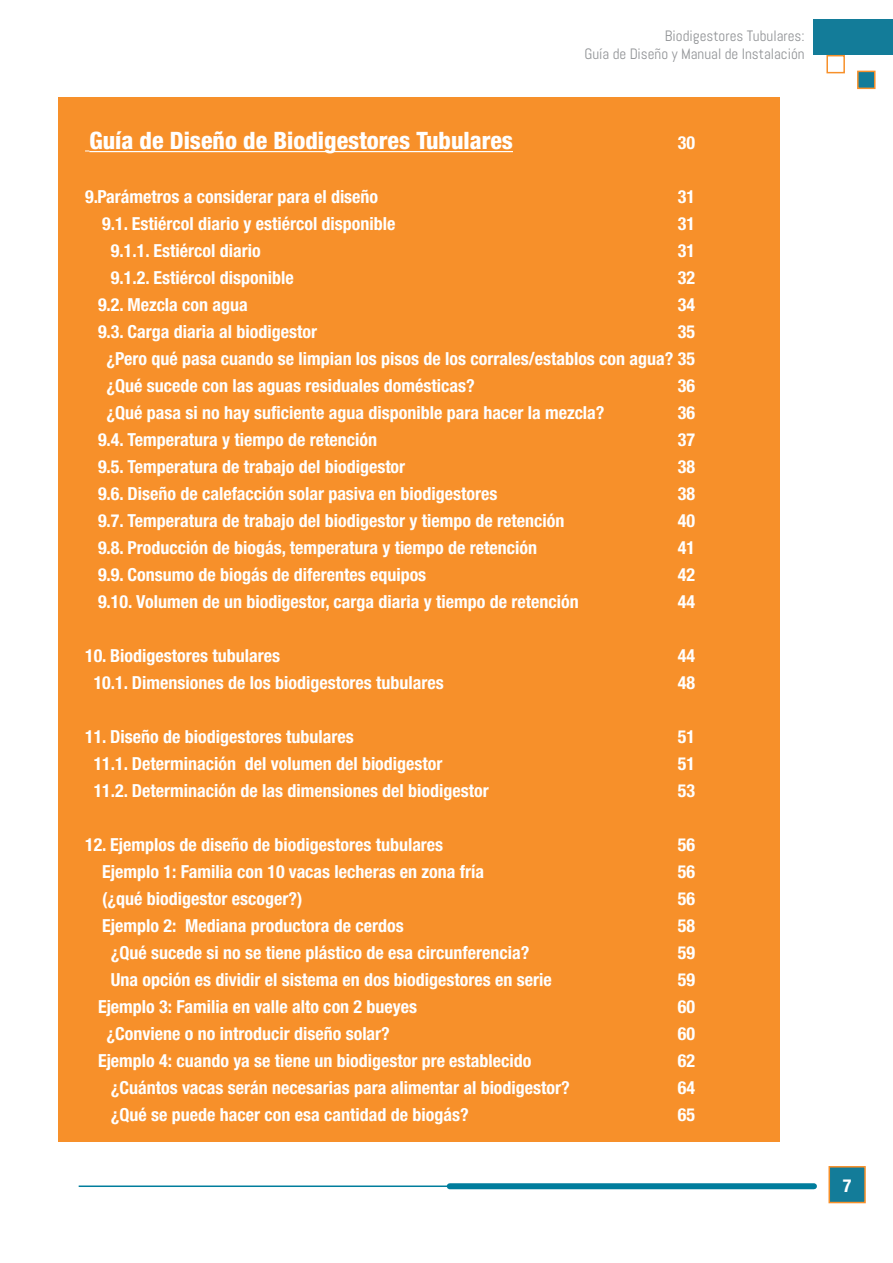
<style>
.page{position:relative;width:893px;height:1263px;background:#fff}
.page>*{position:absolute;margin:0;border:0;box-sizing:border-box;transform-origin:0 0}
.t1{font:800 condensed 24px "Helvetica Neue LT Std";color:#fff}
.t2{font:700 condensed 18px "Helvetica Neue LT Std";color:#fff}
.t3{font:15px/18px "Abel";color:#919396;text-align:right}
</style>
<div class="page">
<hr style="left:79px;top:1185px;width:736px;height:2px;background:#007d9d">
<div style="left:450px;top:1183px;width:364px;height:6px;background:#007d9d"></div>
<div style="left:814px;top:19px;width:79px;height:36px;background:#137c99"></div>
<div style="left:826px;top:55px;width:19px;height:18px;border:2px solid #f7902a"></div>
<div style="left:857px;top:71px;width:18px;height:18px;background:#137c99;border:2px solid #f7902a"></div>
<div style="left:828px;top:1166px;width:38px;height:37px;background:#137c99;border:2px solid #f7902a"></div>
<div style="left:58px;top:97px;width:721px;height:1045px;background:#f7902a"></div>
<hr style="left:89px;top:151px;width:424px;height:1px;background:#fff">
<p class="t3" style="left:584px;top:27px;width:222px">Biodigestores Tubulares:<br>Guía de Diseño y Manual de Instalación</p>
<p class="t1" style="left:89px;top:126px;width:425px">Guía de Diseño de Biodigestores Tubulares</p>
<p class="t2" style="left:678px;top:132px;width:19px">30</p>
<p class="t2" style="left:85px;top:186px;width:295px">9.Parámetros a considerar para el diseño</p>
<p class="t2" style="left:678px;top:186px;width:19px">31</p>
<p class="t2" style="left:102px;top:213px;width:295px">9.1. Estiércol diario y estiércol disponible</p>
<p class="t2" style="left:678px;top:213px;width:19px">31</p>
<p class="t2" style="left:111px;top:240px;width:151px">9.1.1. Estiércol diario</p>
<p class="t2" style="left:678px;top:240px;width:19px">31</p>
<p class="t2" style="left:111px;top:267px;width:184px">9.1.2. Estiércol disponible</p>
<p class="t2" style="left:678px;top:267px;width:19px">32</p>
<p class="t2" style="left:98px;top:294px;width:151px">9.2. Mezcla con agua</p>
<p class="t2" style="left:678px;top:294px;width:19px">34</p>
<p class="t2" style="left:98px;top:321px;width:221px">9.3. Carga diaria al biodigestor</p>
<p class="t2" style="left:678px;top:321px;width:19px">35</p>
<p class="t2" style="left:107px;top:348px;width:590px">¿Pero qué pasa cuando se limpian los pisos de los corrales/establos con agua? 35</p>
<p class="t2" style="left:107px;top:375px;width:370px">¿Qué sucede con las aguas residuales domésticas?</p>
<p class="t2" style="left:678px;top:375px;width:19px">36</p>
<p class="t2" style="left:107px;top:402px;width:499px">¿Qué pasa si no hay suficiente agua disponible para hacer la mezcla?</p>
<p class="t2" style="left:678px;top:402px;width:19px">36</p>
<p class="t2" style="left:98px;top:429px;width:280px">9.4. Temperatura y tiempo de retención</p>
<p class="t2" style="left:678px;top:429px;width:19px">37</p>
<p class="t2" style="left:98px;top:456px;width:309px">9.5. Temperatura de trabajo del biodigestor</p>
<p class="t2" style="left:678px;top:456px;width:19px">38</p>
<p class="t2" style="left:98px;top:483px;width:401px">9.6. Diseño de calefacción solar pasiva en biodigestores</p>
<p class="t2" style="left:678px;top:483px;width:19px">38</p>
<p class="t2" style="left:98px;top:510px;width:468px">9.7. Temperatura de trabajo del biodigestor y tiempo de retención</p>
<p class="t2" style="left:678px;top:510px;width:19px">40</p>
<p class="t2" style="left:98px;top:537px;width:441px">9.8. Producción de biogás, temperatura y tiempo de retención</p>
<p class="t2" style="left:678px;top:537px;width:19px">41</p>
<p class="t2" style="left:98px;top:564px;width:330px">9.9. Consumo de biogás de diferentes equipos</p>
<p class="t2" style="left:678px;top:564px;width:19px">42</p>
<p class="t2" style="left:98px;top:591px;width:482px">9.10. Volumen de un biodigestor, carga diaria y tiempo de retención</p>
<p class="t2" style="left:678px;top:591px;width:19px">44</p>
<p class="t2" style="left:85px;top:645px;width:197px">10. Biodigestores tubulares</p>
<p class="t2" style="left:678px;top:645px;width:19px">44</p>
<p class="t2" style="left:94px;top:672px;width:352px">10.1. Dimensiones de los biodigestores tubulares</p>
<p class="t2" style="left:678px;top:672px;width:19px">48</p>
<p class="t2" style="left:85px;top:726px;width:270px">11. Diseño de biodigestores tubulares</p>
<p class="t2" style="left:678px;top:726px;width:19px">51</p>
<p class="t2" style="left:94px;top:753px;width:350px">11.1. Determinación del volumen del biodigestor</p>
<p class="t2" style="left:678px;top:753px;width:19px">51</p>
<p class="t2" style="left:94px;top:780px;width:397px">11.2. Determinación de las dimensiones del biodigestor</p>
<p class="t2" style="left:678px;top:780px;width:19px">53</p>
<p class="t2" style="left:85px;top:834px;width:360px">12. Ejemplos de diseño de biodigestores tubulares</p>
<p class="t2" style="left:678px;top:834px;width:19px">56</p>
<p class="t2" style="left:102px;top:861px;width:383px">Ejemplo 1: Familia con 10 vacas lecheras en zona fría</p>
<p class="t2" style="left:678px;top:861px;width:19px">56</p>
<p class="t2" style="left:102px;top:888px;width:202px">(¿qué biodigestor escoger?)</p>
<p class="t2" style="left:678px;top:888px;width:19px">56</p>
<p class="t2" style="left:102px;top:915px;width:303px">Ejemplo 2: Mediana productora de cerdos</p>
<p class="t2" style="left:678px;top:915px;width:19px">58</p>
<p class="t2" style="left:111px;top:942px;width:420px">¿Qué sucede si no se tiene plástico de esa circunferencia?</p>
<p class="t2" style="left:678px;top:942px;width:19px">59</p>
<p class="t2" style="left:111px;top:969px;width:442px">Una opción es dividir el sistema en dos biodigestores en serie</p>
<p class="t2" style="left:678px;top:969px;width:19px">59</p>
<p class="t2" style="left:98px;top:996px;width:321px">Ejemplo 3: Familia en valle alto con 2 bueyes</p>
<p class="t2" style="left:678px;top:996px;width:19px">60</p>
<p class="t2" style="left:107px;top:1023px;width:285px">¿Conviene o no introducir diseño solar?</p>
<p class="t2" style="left:678px;top:1023px;width:19px">60</p>
<p class="t2" style="left:98px;top:1050px;width:435px">Ejemplo 4: cuando ya se tiene un biodigestor pre establecido</p>
<p class="t2" style="left:678px;top:1050px;width:19px">62</p>
<p class="t2" style="left:111px;top:1077px;width:460px">¿Cuántos vacas serán necesarias para alimentar al biodigestor?</p>
<p class="t2" style="left:678px;top:1077px;width:19px">64</p>
<p class="t2" style="left:111px;top:1104px;width:359px">¿Qué se puede hacer con esa cantidad de biogás?</p>
<p class="t2" style="left:678px;top:1104px;width:19px">65</p>
<p class="t2" style="left:843px;top:1174px;width:10px">7</p>
</div>
